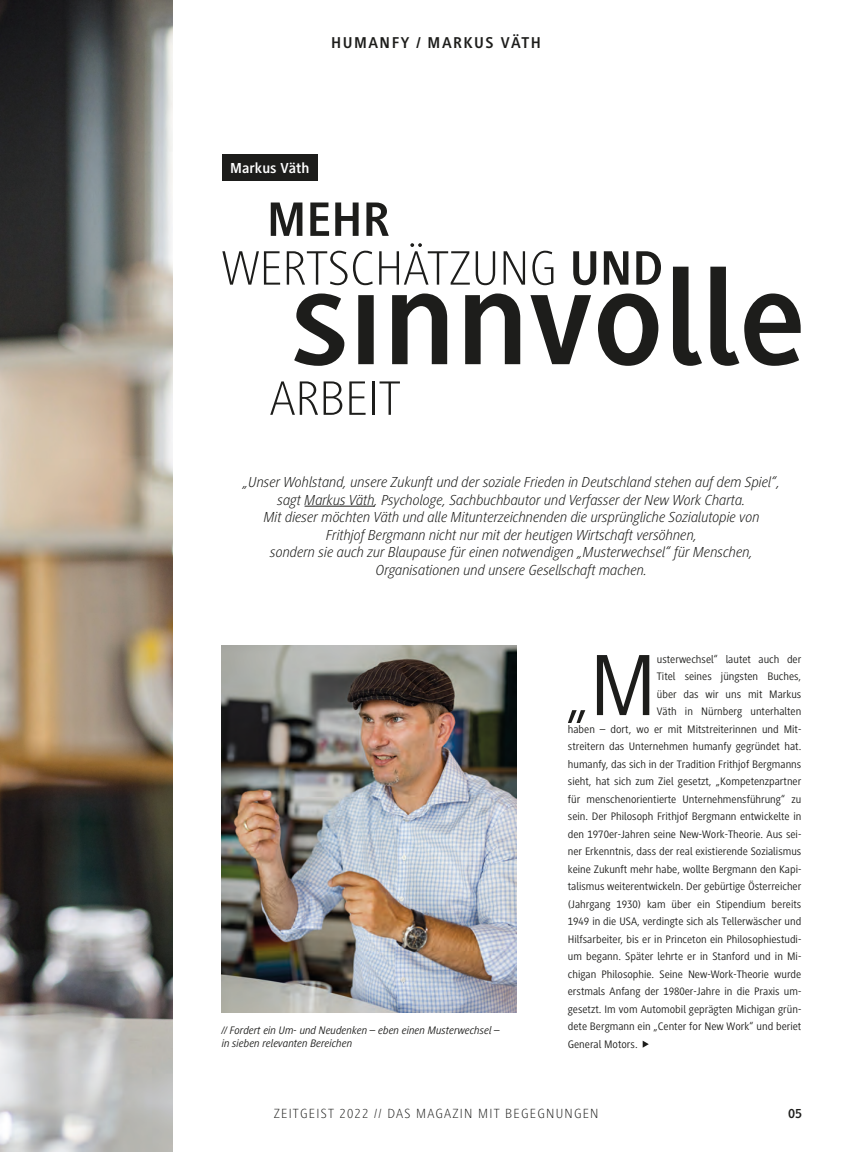
<style>
.page{position:relative;width:851px;height:1152px;background:#fff}
.page>*{position:absolute;margin:0;border:0;box-sizing:border-box;transform-origin:0 0}
.t1{font:700 137.5px "Generis Sans Std";color:#1d1d1b}
.t2{font:60px "Generis Sans Std";color:#1d1d1b}
.t3{font:100 50px "Generis Sans Std";color:#1d1d1b}
.t4{font:700 50px "Generis Sans Std";color:#1d1d1b}
.t5{font:700 16.25px "Generis Sans Std";letter-spacing:.09em;color:#1d1d1b}
.t6{font:italic 300 15px "Generis Sans Std";color:#1d1d1b}
.t7{font:700 15px "Generis Sans Std";color:#fff}
.t8{font:100 13.75px "Generis Sans Std";letter-spacing:.09em;color:#1d1d1b}
.t9{font:700 13.75px "Generis Sans Std";color:#1d1d1b}
.t10{font:11.25px "Generis Sans Std";color:#1d1d1b}
.t11{font:italic 11.25px/13.8px "Generis Sans Std";color:#1d1d1b}
.s1{font-weight:700}
.s2{font-size:90px}
</style>
<div class="page">
<img style="left:0;top:0;width:172px;height:1152px">
<img style="left:222px;top:645px;width:294px;height:367px">
<hr style="left:304px;top:506px;width:70px;height:1px;background:#1d1d1b">
<div style="left:222px;top:154px;width:95px;height:26px;background:#1d1d1b"></div>
<svg style="left:642px;top:1040px;width:6px;height:7px"></svg>
<p class="t5" style="left:331px;top:33px;width:211px">HUMANFY / MARKUS VÄTH</p>
<p class="t7" style="left:230px;top:159px;width:81px">Markus Väth</p>
<p class="t4" style="left:267px;top:192px;width:124px">MEHR</p>
<p class="t3" style="left:222px;top:241px;width:443px">WERTSCHÄTZUNG <span class="s1">UND</span></p>
<p class="t1" style="left:290px;top:243px;width:516px">sinnvolle</p>
<p class="t3" style="left:270px;top:371px;width:132px">ARBEIT</p>
<p class="t6" style="left:243px;top:474px;width:538px">„Unser Wohlstand, unsere Zukunft und der soziale Frieden in Deutschland stehen auf dem Spiel“,</p>
<p class="t6" style="left:277px;top:491px;width:469px">sagt Markus Väth, Psychologe, Sachbuchbautor und Verfasser der New Work Charta.</p>
<p class="t6" style="left:264px;top:509px;width:497px">Mit dieser möchten Väth und alle Mitunterzeichnenden die ursprüngliche Sozialutopie von</p>
<p class="t6" style="left:326px;top:526px;width:373px">Frithjof Bergmann nicht nur mit der heutigen Wirtschaft versöhnen,</p>
<p class="t6" style="left:270px;top:544px;width:484px">sondern sie auch zur Blaupause für einen notwendigen „Musterwechsel“ für Menschen,</p>
<p class="t6" style="left:376px;top:561px;width:273px">Organisationen und unsere Gesellschaft machen.</p>
<p class="t11" style="left:222px;top:1023px;width:279px">// Fordert ein Um- und Neudenken – eben einen Musterwechsel – in sieben relevanten Bereichen</p>
<p class="t2" style="left:566px;top:663px;width:92px">„<span class="s2">M</span></p>
<p class="t10" style="left:656px;top:653px;width:146px">usterwechsel“ lautet auch der</p>
<p class="t10" style="left:656px;top:670px;width:146px">Titel seines jüngsten Buches,</p>
<p class="t10" style="left:656px;top:688px;width:146px">über das wir uns mit Markus</p>
<p class="t10" style="left:656px;top:705px;width:146px">Väth in Nürnberg unterhalten</p>
<p class="t10" style="left:567px;top:723px;width:235px">haben – dort, wo er mit Mitstreiterinnen und Mit-</p>
<p class="t10" style="left:567px;top:740px;width:235px">streitern das Unternehmen humanfy gegründet hat.</p>
<p class="t10" style="left:567px;top:758px;width:235px">humanfy, das sich in der Tradition Frithjof Bergmanns</p>
<p class="t10" style="left:567px;top:775px;width:235px">sieht, hat sich zum Ziel gesetzt, „Kompetenzpartner</p>
<p class="t10" style="left:567px;top:793px;width:235px">für menschenorientierte Unternehmensführung“ zu</p>
<p class="t10" style="left:567px;top:810px;width:235px">sein. Der Philosoph Frithjof Bergmann entwickelte in</p>
<p class="t10" style="left:567px;top:828px;width:235px">den 1970er-Jahren seine New-Work-Theorie. Aus sei-</p>
<p class="t10" style="left:567px;top:845px;width:235px">ner Erkenntnis, dass der real existierende Sozialismus</p>
<p class="t10" style="left:567px;top:863px;width:235px">keine Zukunft mehr habe, wollte Bergmann den Kapi-</p>
<p class="t10" style="left:567px;top:880px;width:235px">talismus weiterentwickeln. Der gebürtige Österreicher</p>
<p class="t10" style="left:567px;top:898px;width:235px">(Jahrgang 1930) kam über ein Stipendium bereits</p>
<p class="t10" style="left:567px;top:915px;width:235px">1949 in die USA, verdingte sich als Tellerwäscher und</p>
<p class="t10" style="left:567px;top:933px;width:235px">Hilfsarbeiter, bis er in Princeton ein Philosophiestudi-</p>
<p class="t10" style="left:567px;top:950px;width:235px">um begann. Später lehrte er in Stanford und in Mi-</p>
<p class="t10" style="left:567px;top:968px;width:235px">chigan Philosophie. Seine New-Work-Theorie wurde</p>
<p class="t10" style="left:567px;top:985px;width:235px">erstmals Anfang der 1980er-Jahre in die Praxis um-</p>
<p class="t10" style="left:567px;top:1003px;width:235px">gesetzt. Im vom Automobil geprägten Michigan grün-</p>
<p class="t10" style="left:567px;top:1020px;width:235px">dete Bergmann ein „Center for New Work“ und beriet</p>
<p class="t10" style="left:567px;top:1038px;width:71px">General Motors.</p>
<p class="t8" style="left:273px;top:1105px;width:326px">ZEITGEIST 2022 // DAS MAGAZIN MIT BEGEGNUNGEN</p>
<p class="t9" style="left:787px;top:1105px;width:16px">05</p>
</div>
